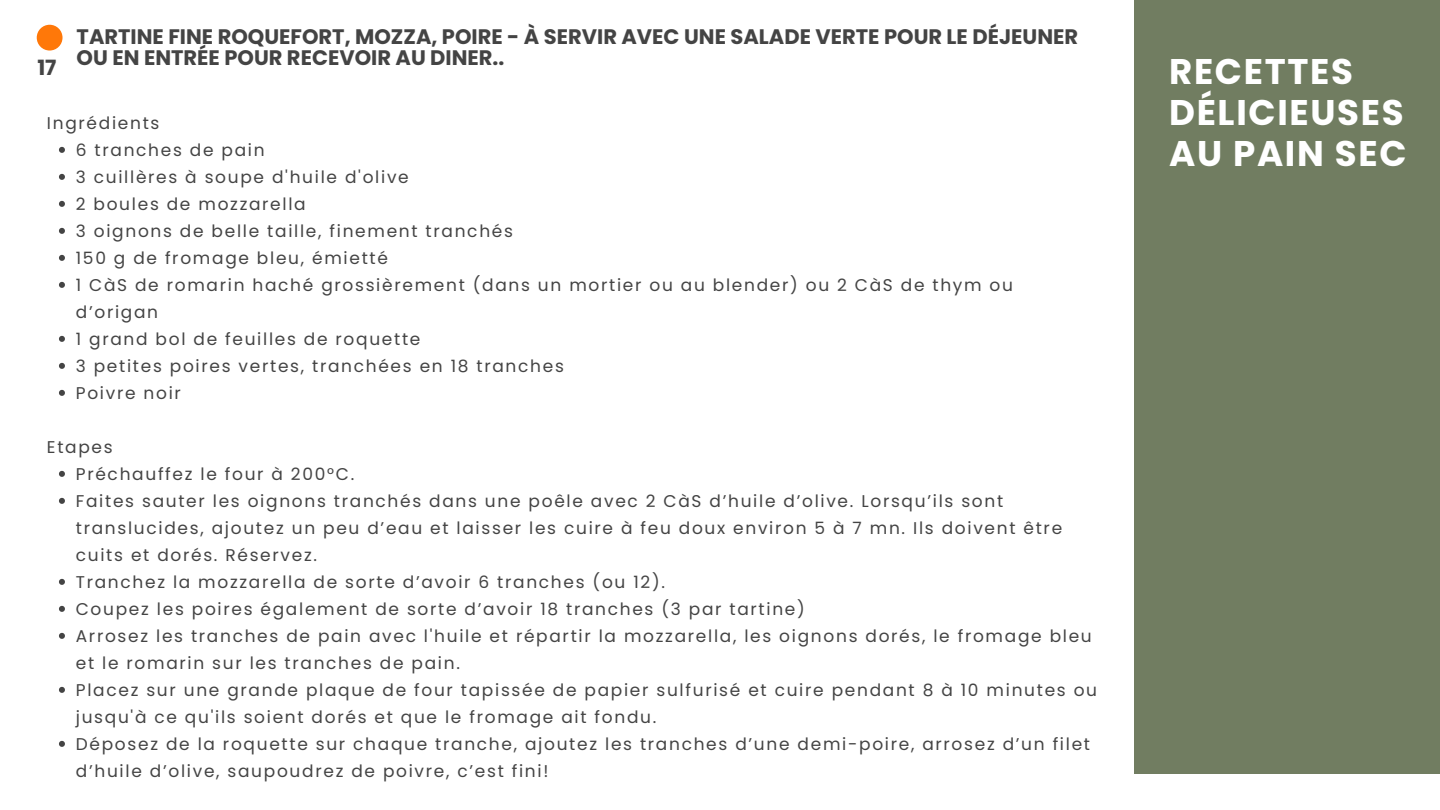
<style>
.page{position:relative;width:1440px;height:810px;background:#fff}
.page>*{position:absolute;margin:0;border:0;box-sizing:border-box;transform-origin:0 0}
.t1{font:700 35.6px/41.2px "Poppins";letter-spacing:.045em;color:#fff}
.t2{font:700 21px/21px "Poppins";color:#444}
.t3{font:17px/27px "Poppins";letter-spacing:.1em;color:#444}
</style>
<div class="page">
<div style="left:1134px;top:0;width:306px;height:774px;background:#717d61"></div>
<div style="left:37px;top:25px;width:25px;height:25px;background:#ff7809;border-radius:50%"></div>
<svg style="left:59px;top:147px;width:6px;height:6px"></svg>
<svg style="left:59px;top:174px;width:6px;height:6px"></svg>
<svg style="left:59px;top:201px;width:6px;height:6px"></svg>
<svg style="left:59px;top:228px;width:6px;height:6px"></svg>
<svg style="left:59px;top:255px;width:6px;height:6px"></svg>
<svg style="left:59px;top:282px;width:6px;height:6px"></svg>
<svg style="left:59px;top:336px;width:6px;height:6px"></svg>
<svg style="left:59px;top:363px;width:6px;height:6px"></svg>
<svg style="left:59px;top:390px;width:6px;height:6px"></svg>
<svg style="left:59px;top:471px;width:6px;height:6px"></svg>
<svg style="left:59px;top:498px;width:6px;height:6px"></svg>
<svg style="left:59px;top:579px;width:6px;height:6px"></svg>
<svg style="left:59px;top:606px;width:6px;height:6px"></svg>
<svg style="left:59px;top:633px;width:6px;height:6px"></svg>
<svg style="left:59px;top:687px;width:6px;height:6px"></svg>
<svg style="left:59px;top:741px;width:6px;height:6px"></svg>
<p class="t2" style="left:37px;top:57px;width:21px">17</p>
<p class="t2" style="left:77px;top:26px;width:1003px">TARTINE FINE ROQUEFORT, MOZZA, POIRE - À SERVIR AVEC UNE SALADE VERTE POUR LE DÉJEUNER<br>OU EN ENTRÉE POUR RECEVOIR AU DINER..</p>
<p class="t3" style="left:47px;top:109px;width:114px">Ingrédients</p>
<p class="t3" style="left:76px;top:136px;width:190px">6 tranches de pain</p>
<p class="t3" style="left:76px;top:163px;width:334px">3 cuillères à soupe d'huile d'olive</p>
<p class="t3" style="left:76px;top:190px;width:231px">2 boules de mozzarella</p>
<p class="t3" style="left:76px;top:217px;width:439px">3 oignons de belle taille, finement tranchés</p>
<p class="t3" style="left:76px;top:244px;width:314px">150 g de fromage bleu, émietté</p>
<p class="t3" style="left:76px;top:271px;width:939px">1 CàS de romarin haché grossièrement (dans un mortier ou au blender) ou 2 CàS de thym ou d’origan</p>
<p class="t3" style="left:76px;top:325px;width:346px">1 grand bol de feuilles de roquette</p>
<p class="t3" style="left:76px;top:352px;width:490px">3 petites poires vertes, tranchées en 18 tranches</p>
<p class="t3" style="left:76px;top:379px;width:107px">Poivre noir</p>
<p class="t3" style="left:47px;top:433px;width:67px">Etapes</p>
<p class="t3" style="left:76px;top:460px;width:280px">Préchauffez le four à 200°C.</p>
<p class="t3" style="left:76px;top:487px;width:988px">Faites sauter les oignons tranchés dans une poêle avec 2 CàS d’huile d’olive. Lorsqu’ils sont translucides, ajoutez un peu d’eau et laisser les cuire à feu doux environ 5 à 7 mn. Ils doivent être cuits et dorés. Réservez.</p>
<p class="t3" style="left:76px;top:568px;width:591px">Tranchez la mozzarella de sorte d’avoir 6 tranches (ou 12).</p>
<p class="t3" style="left:76px;top:595px;width:731px">Coupez les poires également de sorte d’avoir 18 tranches (3 par tartine)</p>
<p class="t3" style="left:76px;top:622px;width:1018px">Arrosez les tranches de pain avec l'huile et répartir la mozzarella, les oignons dorés, le fromage bleu et le romarin sur les tranches de pain.</p>
<p class="t3" style="left:76px;top:676px;width:1023px">Placez sur une grande plaque de four tapissée de papier sulfurisé et cuire pendant 8 à 10 minutes ou jusqu'à ce qu'ils soient dorés et que le fromage ait fondu.</p>
<p class="t3" style="left:76px;top:730px;width:1016px">Déposez de la roquette sur chaque tranche, ajoutez les tranches d’une demi-poire, arrosez d’un filet d’huile d’olive, saupoudrez de poivre, c’est fini!</p>
<p class="t1" style="left:1169px;top:51px;width:239px">RECETTES<br>DÉLICIEUSES<br>AU PAIN SEC</p>
</div>
